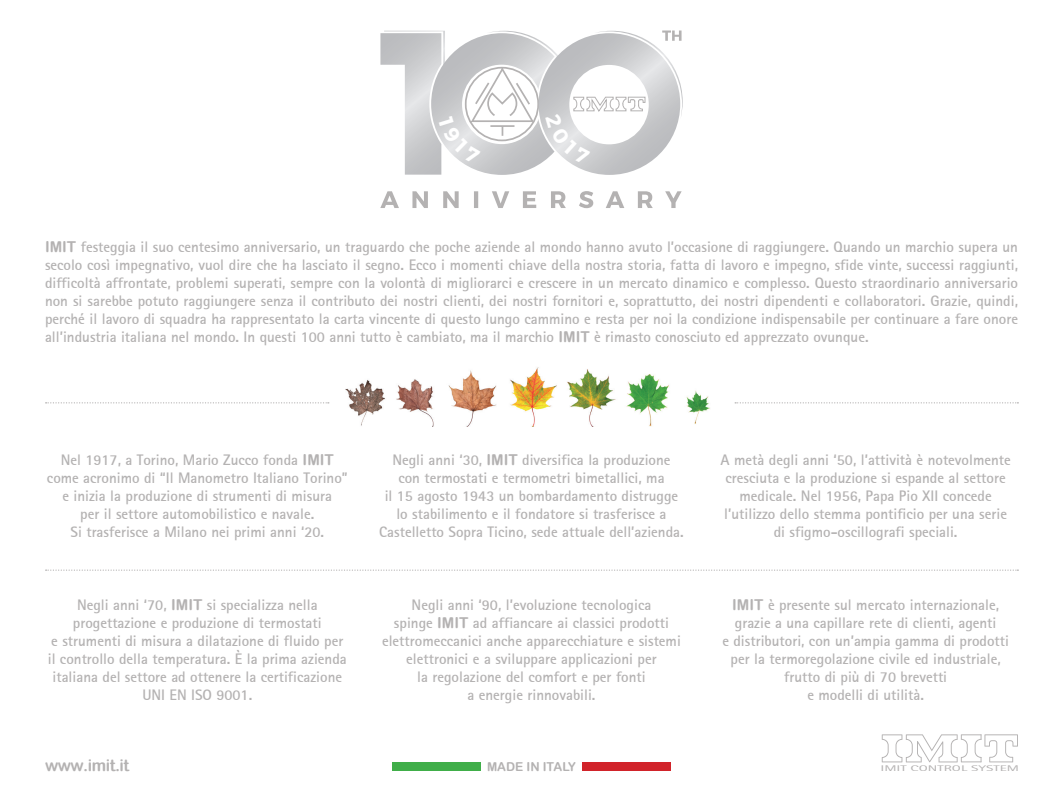
<style>
.page{position:relative;width:1063px;height:801px;background:#fff}
.page>*{position:absolute;margin:0;border:0;box-sizing:border-box;transform-origin:0 0}
.Normale{font:16.25px "Arial Rounded MT Bold";letter-spacing:-.03em;color:#b4b2b2}
.t1{font:700 15px/18px "Rotis Sans Serif";color:#b4b2b2;text-align:center}
.t2{font:12.25px "Arial Rounded MT Bold";color:#b4b2b2}
.t3{font:8.12px "Rotis Sans Serif";color:#b4b2b2;scale:1.89 1}
.s1{font-family:"Arial Rounded MT Bold";font-weight:400}
</style>
<div class="page">
<svg style="left:380px;top:191px;width:302px;height:17px"></svg>
<svg style="left:882px;top:734px;width:136px;height:28px"></svg>
<div style="left:392px;top:762px;width:89px;height:9px;background:#40ae49"></div>
<div style="left:582px;top:762px;width:89px;height:9px;background:#d1232a"></div>
<img style="left:328px;top:367px;width:407px;height:59px">
<svg style="left:46px;top:402px;width:283px;height:1px"></svg>
<svg style="left:735px;top:402px;width:283px;height:1px"></svg>
<svg style="left:46px;top:569px;width:972px;height:2px"></svg>
<svg style="left:380px;top:30px;width:303px;height:145px"></svg>
<p class="t1" style="left:45px;top:237px;width:975px;text-align:justify"><span class="s1">IMIT</span> festeggia il suo centesimo anniversario, un traguardo che poche aziende al mondo hanno avuto l’occasione di raggiungere. Quando un marchio supera un secolo così impegnativo, vuol dire che ha lasciato il segno. Ecco i momenti chiave della nostra storia, fatta di lavoro e impegno, sfide vinte, successi raggiunti, difficoltà affrontate, problemi superati, sempre con la volontà di migliorarci e crescere in un mercato dinamico e complesso. Questo straordinario anniversario non si sarebbe potuto raggiungere senza il contributo dei nostri clienti, dei nostri fornitori e, soprattutto, dei nostri dipendenti e collaboratori. Grazie, quindi, perché il lavoro di squadra ha rappresentato la carta vincente di questo lungo cammino e resta per noi la condizione indispensabile per continuare a fare onore all’industria italiana nel mondo. In questi 100 anni tutto è cambiato, ma il marchio <span class="s1">IMIT</span> è rimasto conosciuto ed apprezzato ovunque.</p>
<p class="t1" style="left:47px;top:450px;width:302px">Nel 1917, a Torino, Mario Zucco fonda <span class="s1">IMIT </span>come acronimo di “Il Manometro Italiano Torino” e inizia la produzione di strumenti di misura</p>
<p class="t1" style="left:80px;top:504px;width:236px">per il settore automobilistico e navale.</p>
<p class="t1" style="left:71px;top:522px;width:255px">Si trasferisce a Milano nei primi anni ‘20.</p>
<p class="t1" style="left:73px;top:595px;width:250px;text-align:left">Negli anni ‘70, <span class="s1">IMIT</span> si specializza nella progettazione e produzione di termostati</p>
<p class="t1" style="left:48px;top:631px;width:301px">e strumenti di misura a dilatazione di fluido per il controllo della temperatura. È la prima azienda italiana del settore ad ottenere la certificazione UNI EN ISO 9001.</p>
<p class="t1" style="left:392px;top:450px;width:280px">Negli anni ‘30, <span class="s1">IMIT</span> diversifica la produzione</p>
<p class="t1" style="left:398px;top:468px;width:268px">con termostati e termometri bimetallici, ma</p>
<p class="t1" style="left:379px;top:486px;width:306px">il 15 agosto 1943 un bombardamento distrugge lo stabilimento e il fondatore si trasferisce a<br>Castelletto Sopra Ticino, sede attuale dell’azienda.</p>
<p class="t1" style="left:382px;top:595px;width:300px">Negli anni ‘90, l’evoluzione tecnologica<br>spinge <span class="s1">IMIT</span> ad affiancare ai classici prodotti elettromeccanici anche apparecchiature e sistemi elettronici e a sviluppare applicazioni per</p>
<p class="t1" style="left:417px;top:667px;width:230px">la regolazione del comfort e per fonti</p>
<p class="t1" style="left:467px;top:685px;width:130px">a energie rinnovabili.</p>
<p class="t1" style="left:721px;top:450px;width:292px">A metà degli anni ‘50, l’attività è notevolmente cresciuta e la produzione si espande al settore medicale. Nel 1956, Papa Pio XII concede l’utilizzo dello stemma pontificio per una serie</p>
<p class="t1" style="left:774px;top:522px;width:185px">di sfigmo-oscillografi speciali.</p>
<p class="t1" style="left:732px;top:595px;width:268px;text-align:left"><span class="s1">IMIT</span> è presente sul mercato internazionale, grazie a una capillare rete di clienti, agenti</p>
<p class="t1" style="left:722px;top:631px;width:288px">e distributori, con un’ampia gamma di prodotti per la termoregolazione civile ed industriale, frutto di più di 70 brevetti</p>
<p class="t1" style="left:807px;top:685px;width:118px">e modelli di utilità.</p>
<p class="Normale" style="left:45px;top:756px;width:86px">www.imit.it</p>
<p class="t2" style="left:487px;top:760px;width:90px">MADE IN ITALY</p>
<p class="t3" style="left:880px;top:764px;width:75px">IMIT CONTROL SYSTEM</p>
</div>
